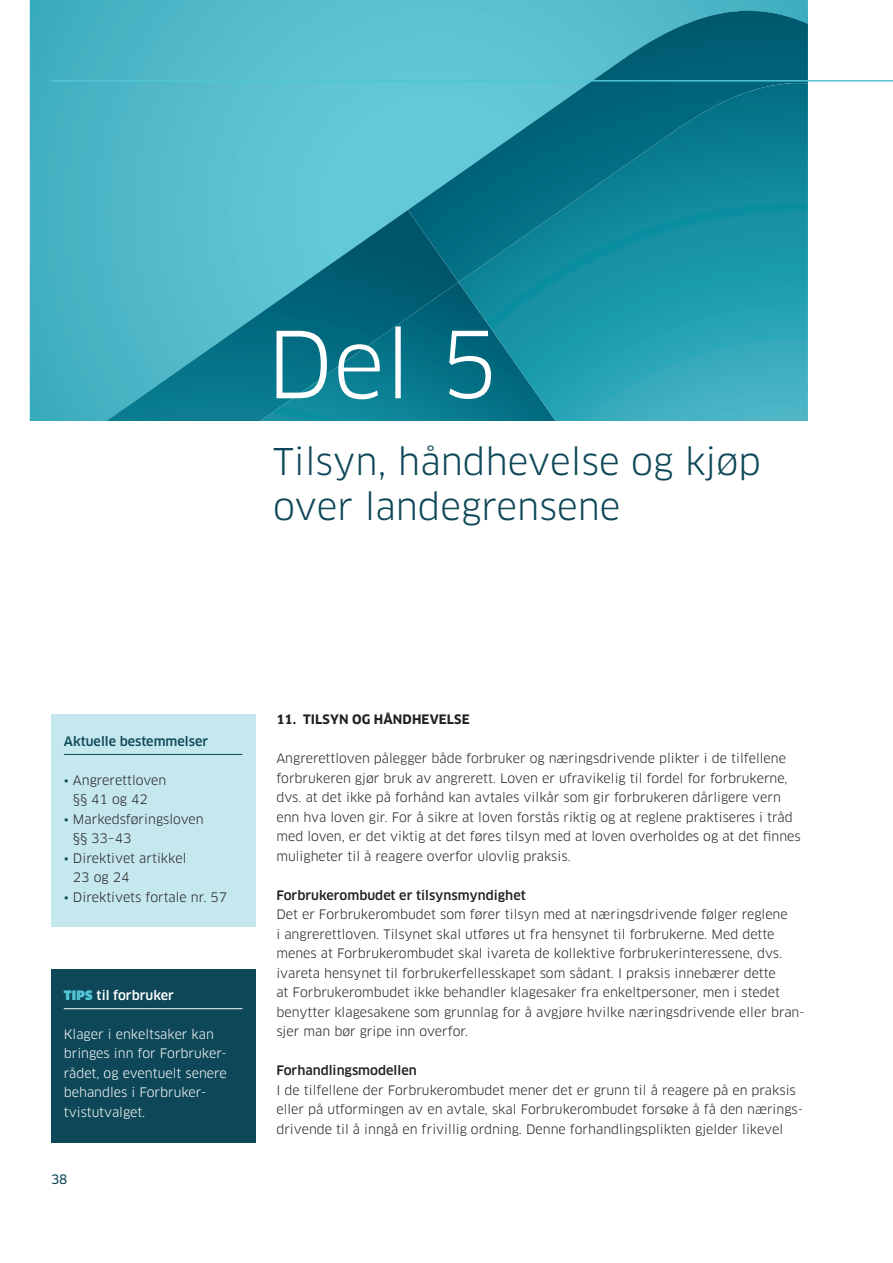
<style>
.page{position:relative;width:893px;height:1263px;background:#fff}
.page>*{position:absolute;margin:0;border:0;box-sizing:border-box;transform-origin:0 0}
.t1{font:90px "Clan OT";color:#fff}
.t2{font:36px/45px "Clan OT";color:#0e4858}
.t3{font:12.75px/19.5px "Clan OT";color:#231f20}
.t4{font:12.75px/19.5px "Clan OT";color:#fff}
.t5{font:500 12.75px "Clan OT";color:#231f20}
.t6{font:700 12.75px "Clan OT";letter-spacing:.01em;color:#231f20}
.t7{font:500 12.75px "Clan OT";color:#0e4858}
.t8{font:500 12.75px "Clan OT";color:#fff}
.t9{font:12.75px "Clan OT News";color:#0e4858}
.s1{color:#0e4858}
.s2{font-weight:900;color:#52c5d6}
</style>
<div class="page">
<svg style="left:30px;top:0;width:778px;height:421px;background:#319daf"></svg>
<div style="left:51px;top:714px;width:204px;height:213px;background:#c5e8ef"></div>
<hr style="left:64px;top:754px;width:178px;height:1px;background:#0e4858">
<div style="left:51px;top:969px;width:204px;height:173px;background:#0e4858"></div>
<hr style="left:64px;top:1008px;width:178px;height:1px;background:#fff">
<hr style="left:51px;top:80px;width:842px;height:2px;background:#52c5d6">
<h1 class="t1" style="left:267px;top:311px;width:234px">Del 5</h1>
<h2 class="t2" style="left:273px;top:439px;width:489px">Tilsyn, håndhevelse og kjøp over landegrensene</h2>
<p class="t7" style="left:64px;top:733px;width:146px">Aktuelle bestemmelser</p>
<p class="t3" style="left:73px;top:770px;width:95px;text-indent:-9px"><span class="s1">•</span> Angrerettloven §§ 41 og 42</p>
<p class="t3" style="left:73px;top:809px;width:132px;text-indent:-9px"><span class="s1">•</span> Markedsføringsloven §§ 33–43</p>
<p class="t3" style="left:73px;top:848px;width:115px;text-indent:-9px"><span class="s1">•</span> Direktivet artikkel<br>23 og 24</p>
<p class="t3" style="left:64px;top:887px;width:165px"><span class="s1">•</span> Direktivets fortale nr. 57</p>
<p class="t8" style="left:64px;top:988px;width:112px"><span class="s2">TIPS</span> til forbruker</p>
<p class="t4" style="left:64px;top:1024px;width:165px">Klager i enkeltsaker kan bringes inn for Forbruker&shy;rådet, og eventuelt senere behandles i Forbruker&shy;tvistutvalget.</p>
<p class="t9" style="left:51px;top:1171px;width:18px">38</p>
<p class="t6" style="left:276px;top:712px;width:195px">11. TILSYN OG HÅNDHEVELSE</p>
<p class="t3" style="left:276px;top:749px;width:526px">Angrerettloven pålegger både forbruker og næringsdrivende plikter i de tilfellene forbrukeren gjør bruk av angrerett. Loven er ufravikelig til fordel for forbrukerne, dvs. at det ikke på forhånd kan avtales vilkår som gir forbrukeren dårligere vern enn hva loven gir. For å sikre at loven forstås riktig og at reglene praktiseres i tråd med loven, er det viktig at det føres tilsyn med at loven overholdes og at det finnes muligheter til å reagere overfor ulovlig praksis.</p>
<p class="t5" style="left:276px;top:888px;width:251px">Forbrukerombudet er tilsynsmyndighet</p>
<p class="t3" style="left:276px;top:905px;width:530px">Det er Forbrukerombudet som fører tilsyn med at næringsdrivende følger reglene<br>i angrerettloven. Tilsynet skal utføres ut fra hensynet til forbrukerne. Med dette menes at Forbrukerombudet skal ivareta de kollektive forbrukerinteressene, dvs. ivareta hensynet til forbrukerfellesskapet som sådant. I praksis innebærer dette<br>at Forbrukerombudet ikke behandler klagesaker fra enkeltpersoner, men i stedet benytter klagesakene som grunnlag for å avgjøre hvilke næringsdrivende eller bran&shy;sjer man bør gripe inn overfor.</p>
<p class="t5" style="left:276px;top:1063px;width:142px">Forhandlingsmodellen</p>
<p class="t3" style="left:276px;top:1080px;width:528px">I de tilfellene der Forbrukerombudet mener det er grunn til å reagere på en praksis eller på utformingen av en avtale, skal Forbrukerombudet forsøke å få den nærings&shy;drivende til å inngå en frivillig ordning. Denne forhandlingsplikten gjelder likevel</p>
</div>
